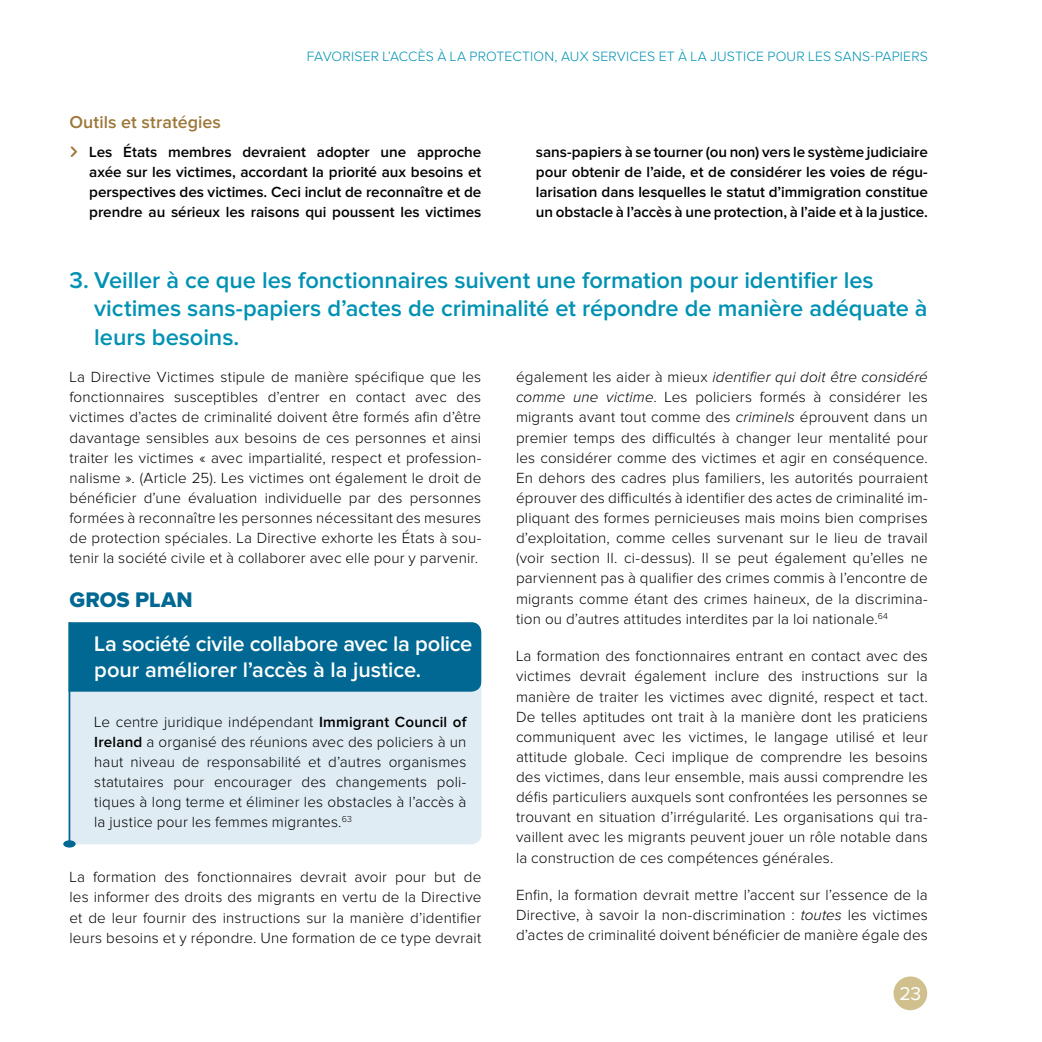
<style>
.page{position:relative;width:1042px;height:1042px;background:#fff}
.page>*{position:absolute;margin:0;border:0;box-sizing:border-box;transform-origin:0 0}
.t1{font:600 23.62px/28.3px "Proxima Nova";letter-spacing:-.005em;color:#0092b3}
.t2{font:600 21.88px/26.2px "Proxima Nova";letter-spacing:-.01em;color:#fff}
.t3{font:21.88px "Proxima Nova Extrabld";color:#006892}
.t4{font:19.25px "Proxima Nova";color:#fff}
.t5{font:600 17.85px "Proxima Nova";letter-spacing:.005em;color:#9c7738}
.t6{font:300 15.22px/20.1px "Proxima Nova";letter-spacing:.01em;color:#000;text-align:justify}
.t7{font:600 15.22px/20.1px "Proxima Nova";letter-spacing:-.005em;color:#000;text-align:justify}
.t8{font:300 14px "Proxima Nova";letter-spacing:.01em;color:#0092b3}
.s1{font-family:"Quicksand";font-weight:700;color:#9c7738}
.s2{font-weight:600}
.s3{font-style:italic}
</style>
<div class="page">
<div style="left:893px;top:976px;width:34px;height:34px;background:#cfc08e;border-radius:50%"></div>
<div style="left:70px;top:692px;width:411px;height:152px;background:#e0ecf4"></div>
<div style="left:70px;top:622px;width:411px;height:70px;background:#006892"></div>
<hr style="left:69px;top:622px;width:1px;height:224px;background:#006892">
<div style="left:63px;top:840px;width:13px;height:7px;background:#006892;border-radius:50%"></div>
<p class="t8" style="left:307px;top:48px;width:622px">FAVORISER L’ACCÈS À LA PROTECTION, AUX SERVICES ET À LA JUSTICE POUR LES SANS-PAPIERS</p>
<p class="t5" style="left:69px;top:112px;width:153px">Outils et stratégies</p>
<p class="t7" style="left:89px;top:142px;width:393px;text-indent:-20px"><span class="s1">&gt;</span> Les États membres devraient adopter une approche axée sur les victimes, accordant la priorité aux besoins et perspectives des victimes. Ceci inclut de reconnaître et de prendre au sérieux les raisons qui poussent les victimes</p>
<p class="t7" style="left:536px;top:142px;width:393px">sans-papiers à se tourner (ou non) vers le système judiciaire pour obtenir de l’aide, et de considérer les voies de régu&shy;larisation dans lesquelles le statut d’immigration constitue un obstacle à l’accès à une protection, à l’aide et à la justice.</p>
<h1 class="t1" style="left:94px;top:266px;width:835px;text-indent:-25px">3. Veiller à ce que les fonctionnaires suivent une formation pour identifier les victimes sans-papiers d’actes de criminalité et répondre de manière adéquate à leurs besoins.</h1>
<p class="t6" style="left:69px;top:367px;width:413px">La Directive Victimes stipule de manière spécifique que les fonctionnaires susceptibles d’entrer en contact avec des victimes d’actes de criminalité doivent être formés afin d’être davantage sensibles aux besoins de ces personnes et ainsi traiter les victimes « avec impartialité, respect et profession&shy;nalisme ». (Article 25). Les victimes ont également le droit de bénéficier d’une évaluation individuelle par des personnes formées à reconnaître les personnes nécessitant des mesures de protection spéciales. La Directive exhorte les États à sou&shy;tenir la société civile et à collaborer avec elle pour y parvenir.</p>
<h2 class="t3" style="left:69px;top:587px;width:125px">GROS PLAN</h2>
<h2 class="t2" style="left:94px;top:631px;width:380px">La société civile collabore avec la police pour améliorer l’accès à la justice.</h2>
<p class="t6" style="left:94px;top:712px;width:374px">Le centre juridique indépendant <span class="s2">Immigrant Council of Ireland</span> a organisé des réunions avec des policiers à un haut niveau de responsabilité et d’autres organismes statutaires pour encourager des changements poli&shy;tiques à long terme et éliminer les obstacles à l’accès à la justice pour les femmes migrantes.<sup>63</sup></p>
<p class="t6" style="left:516px;top:367px;width:413px">également les aider à mieux <span class="s3">identifier qui doit être considéré comme une victime</span>. Les policiers formés à considérer les migrants avant tout comme des <span class="s3">criminels</span> éprouvent dans un premier temps des difficultés à changer leur mentalité pour les considérer comme des victimes et agir en conséquence.<br>En dehors des cadres plus familiers, les autorités pourraient éprouver des difficultés à identifier des actes de criminalité im&shy;pliquant des formes pernicieuses mais moins bien comprises d’exploitation, comme celles survenant sur le lieu de travail (voir section II. ci-dessus). Il se peut également qu’elles ne parviennent pas à qualifier des crimes commis à l’encontre de migrants comme étant des crimes haineux, de la discrimina&shy;tion ou d’autres attitudes interdites par la loi nationale.<sup>64</sup></p>
<p class="t6" style="left:516px;top:646px;width:413px">La formation des fonctionnaires entrant en contact avec des victimes devrait également inclure des instructions sur la manière de traiter les victimes avec dignité, respect et tact.<br>De telles aptitudes ont trait à la manière dont les praticiens communiquent avec les victimes, le langage utilisé et leur attitude globale. Ceci implique de comprendre les besoins des victimes, dans leur ensemble, mais aussi comprendre les défis particuliers auxquels sont confrontées les personnes se trouvant en situation d’irrégularité. Les organisations qui tra&shy;vaillent avec les migrants peuvent jouer un rôle notable dans la construction de ces compétences générales.</p>
<p class="t6" style="left:516px;top:885px;width:413px">Enfin, la formation devrait mettre l’accent sur l’essence de la Directive, à savoir la non-discrimination : <span class="s3">toutes</span> les victimes d’actes de criminalité doivent bénéficier de manière égale des</p>
<p class="t6" style="left:69px;top:867px;width:413px">La formation des fonctionnaires devrait avoir pour but de les informer des droits des migrants en vertu de la Directive et de leur fournir des instructions sur la manière d’identifier leurs besoins et y répondre. Une formation de ce type devrait</p>
<p class="t4" style="left:899px;top:982px;width:24px">23</p>
</div>
